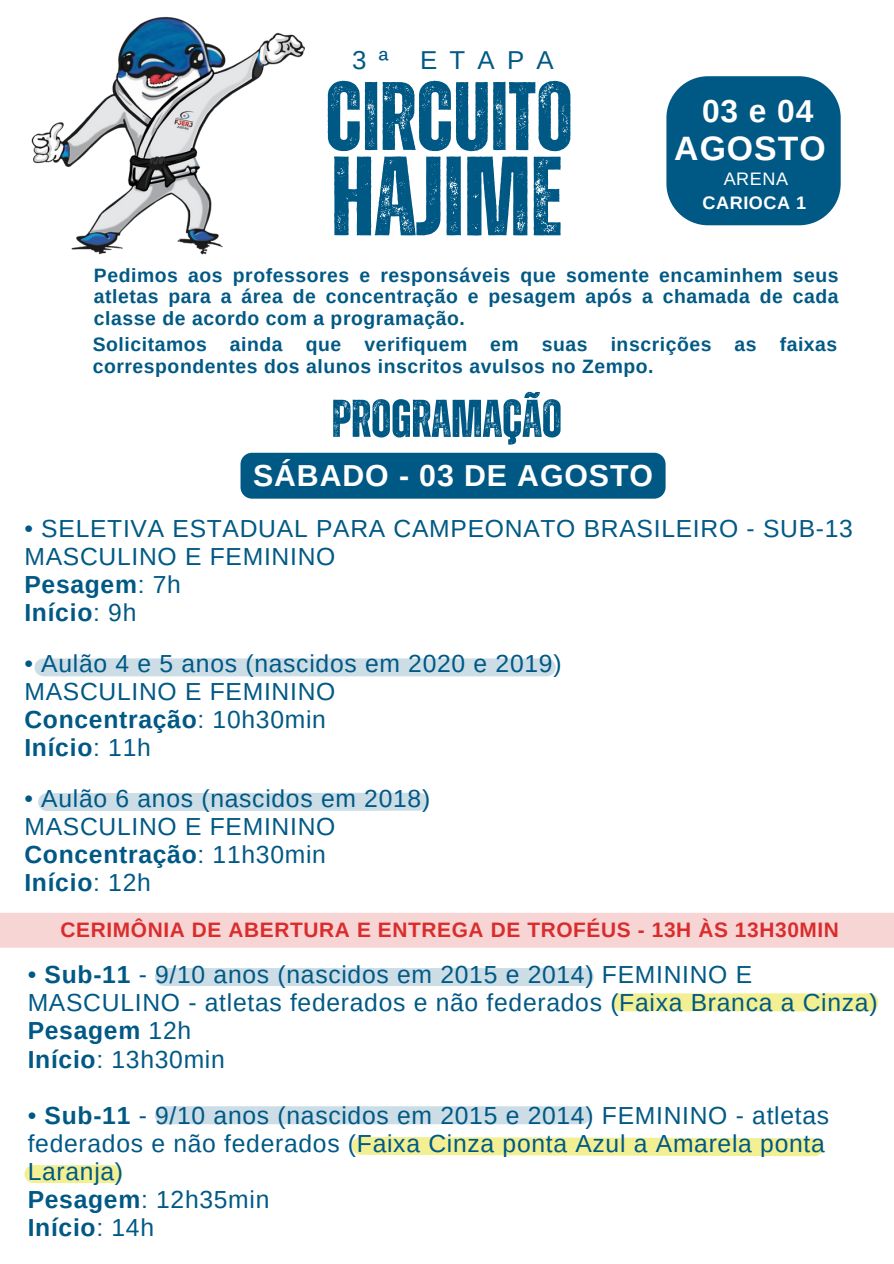
<style>
.page{position:relative;width:894px;height:1264px;background:#fff}
.page>*{position:absolute;margin:0;border:0;box-sizing:border-box;transform-origin:0 0}
.t1{font:700 112.35px "Zuume Rough";color:#005985}
.t2{font:700 97.2px "Zuume Rough";color:#005985}
.t3{font:700 53.1px "Zuume Rough";color:#005985}
.t4{font:700 33.75px "Arimo";letter-spacing:.03em;color:#fff}
.t5{font:700 31.65px "Arimo";color:#fff}
.t6{font:700 30.3px "Arimo";letter-spacing:.03em;color:#fff}
.t7{font:25.8px "Arimo";letter-spacing:.475em;color:#005985}
.t8{font:24.6px/28.2px "Arimo";letter-spacing:.03em;color:#005985}
.t9{font:700 24.6px "Arimo";letter-spacing:.03em;color:#005985}
.t10{font:700 20.85px "Arimo";letter-spacing:.03em;color:#d92d2d}
.t11{font:700 19.35px/21.3px "Arimo";letter-spacing:.03em;color:#005985;text-align:justify}
.t12{font:700 18px "Arimo";letter-spacing:.03em;color:#fff}
.t13{font:18px "Arimo";letter-spacing:.03em;color:#fff}
.s1{font-weight:400}
.s2{font-weight:700}
</style>
<div class="page">
<img style="left:31px;top:16px;width:273px;height:239px">
<div style="left:240px;top:453px;width:425px;height:45px;background:#005985"></div>
<div style="left:666px;top:76px;width:174px;height:149px;background:#005985;border-radius:42px"></div>
<div style="left:0;top:912px;width:893px;height:35px;background:#f7d5d5"></div>
<div style="left:164px;top:1106px;width:417px;height:18px;background:#ccdde6"></div>
<div style="left:164px;top:968px;width:420px;height:18px;background:#ccdde6"></div>
<div style="left:621px;top:993px;width:248px;height:18px;background:#f3f094"></div>
<svg style="left:351px;top:1136px;width:472px;height:20px;background:#f4f19f"></svg>
<div style="left:43px;top:658px;width:503px;height:18px;background:#ccdde6"></div>
<div style="left:47px;top:792px;width:372px;height:19px;background:#ccdde6"></div>
<div style="left:33px;top:1165px;width:80px;height:18px;background:#f3f094"></div>
<h2 class="t7" style="left:352px;top:46px;width:203px">3ª ETAPA</h2>
<p class="t2" style="left:325px;top:72px;width:249px">CIRCUITO</p>
<p class="t1" style="left:331px;top:145px;width:233px">HAJIME</p>
<p class="t5" style="left:701px;top:93px;width:113px">03 e 04</p>
<p class="t4" style="left:674px;top:129px;width:153px">AGOSTO</p>
<h3 class="t13" style="left:723px;top:169px;width:66px">ARENA</h3>
<h6 class="t12" style="left:702px;top:193px;width:105px">CARIOCA 1</h6>
<p class="t11" style="left:94px;top:264px;width:746px">Pedimos aos professores e responsáveis que somente encaminhem seus atletas para a área de concentração e pesagem após a chamada de cada classe de acordo com a programação.</p>
<h1 class="t11" style="left:93px;top:334px;width:746px">Solicitamos ainda que verifiquem em suas inscrições as faixas correspondentes dos alunos inscritos avulsos no Zempo.</h1>
<p class="t3" style="left:331px;top:394px;width:232px">PROGRAMAÇÃO</p>
<h4 class="t6" style="left:253px;top:458px;width:401px">SÁBADO - 03 DE AGOSTO</h4>
<p class="t8" style="left:24px;top:514px;width:829px">• SELETIVA ESTADUAL PARA CAMPEONATO BRASILEIRO - SUB-13</p>
<p class="t8" style="left:24px;top:542px;width:312px">MASCULINO E FEMININO</p>
<p class="t9" style="left:24px;top:570px;width:158px">Pesagem<span class="s1">: 7h</span></p>
<p class="t9" style="left:24px;top:598px;width:113px">Início<span class="s1">: 9h</span></p>
<p class="t8" style="left:24px;top:649px;width:538px">• Aulão 4 e 5 anos (nascidos em 2020 e 2019)</p>
<p class="t8" style="left:24px;top:677px;width:312px">MASCULINO E FEMININO</p>
<p class="t9" style="left:24px;top:705px;width:303px">Concentração<span class="s1">: 10h30min</span></p>
<p class="t9" style="left:24px;top:734px;width:128px">Início<span class="s1">: 11h</span></p>
<p class="t8" style="left:24px;top:784px;width:407px">• Aulão 6 anos (nascidos em 2018)</p>
<p class="t8" style="left:24px;top:812px;width:312px">MASCULINO E FEMININO</p>
<p class="t9" style="left:24px;top:841px;width:303px">Concentração<span class="s1">: 11h30min</span></p>
<p class="t9" style="left:24px;top:869px;width:128px">Início<span class="s1">: 12h</span></p>
<p class="t10" style="left:60px;top:918px;width:779px">CERIMÔNIA DE ABERTURA E ENTREGA DE TROFÉUS - 13H ÀS 13H30MIN</p>
<p class="t8" style="left:28px;top:960px;width:851px">• <span class="s2">Sub-11</span> - 9/10 anos (nascidos em 2015 e 2014) FEMININO E<br>MASCULINO - atletas federados e não federados (Faixa Branca a Cinza)</p>
<p class="t9" style="left:28px;top:1017px;width:165px">Pesagem <span class="s1">12h</span></p>
<p class="t8" style="left:28px;top:1044px;width:199px"><span class="s2">Início</span>: 13h30min</p>
<p class="t8" style="left:28px;top:1101px;width:802px">• <span class="s2">Sub-11</span> - 9/10 anos (nascidos em 2015 e 2014) FEMININO - atletas federados e não federados (Faixa Cinza ponta Azul a Amarela ponta<br>Laranja)</p>
<p class="t8" style="left:28px;top:1185px;width:243px"><span class="s2">Pesagem</span>: 12h35min</p>
<p class="t9" style="left:28px;top:1214px;width:128px">Início<span class="s1">: 14h</span></p>
</div>
